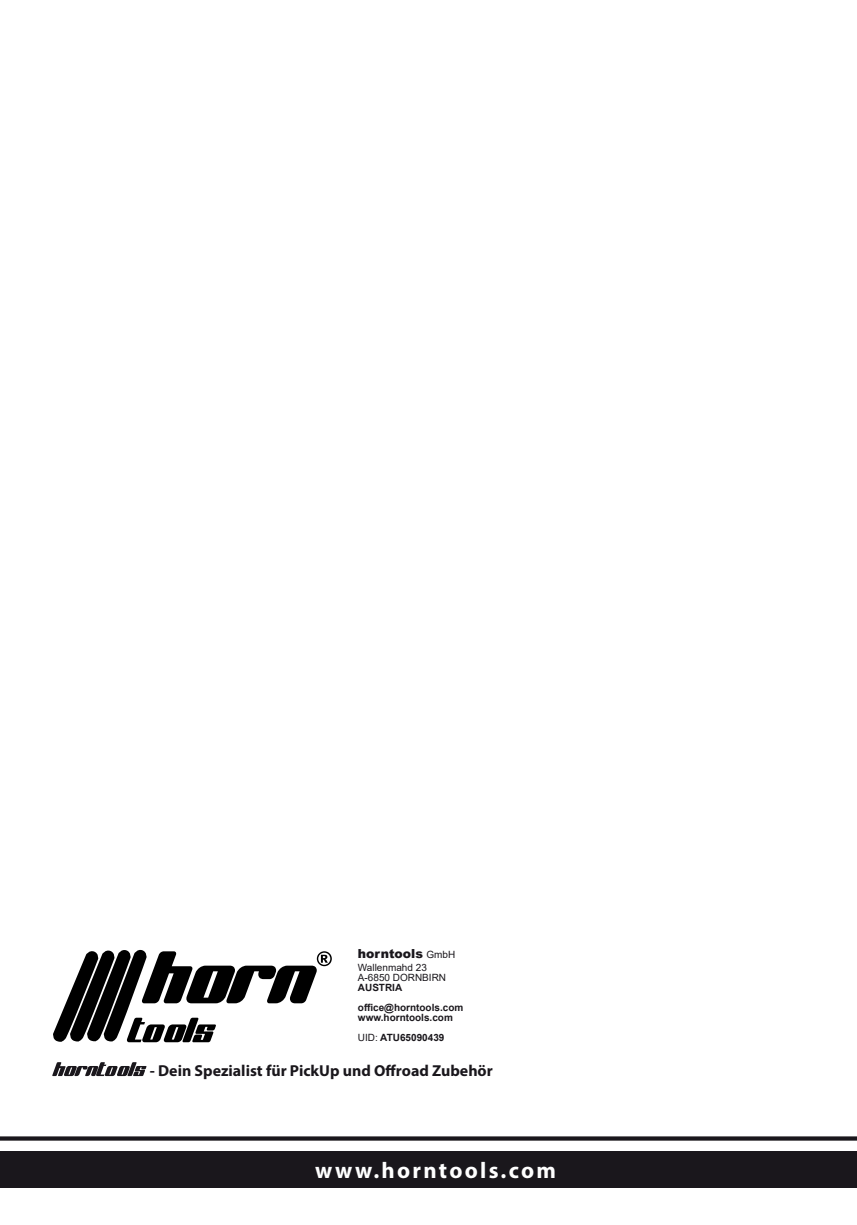
<style>
.page{position:relative;width:857px;height:1225px;background:#fff}
.page>*{position:absolute;margin:0;border:0;box-sizing:border-box;transform-origin:0 0}
.t1{font:700 22.6px "Myriad Pro";letter-spacing:.1em;color:#fff}
.t2{font:700 15.8px "Myriad Pro";color:#1a171c}
.t3{font:900 12.4px "Arial";color:#1a171c}
.t4{font:700 10px "Arial";color:#1a171c}
.t5{font:10px/10px "Arial";color:#1a171c}
.s1{font-weight:400;font-size:10px}
.s2{font-weight:400}
</style>
<div class="page">
<svg style="left:52px;top:1062px;width:94px;height:14px"></svg>
<svg style="left:0;top:1136px;width:856px;height:4px;background:#302e32"></svg>
<svg style="left:53px;top:949px;width:278px;height:93px"></svg>
<div style="left:0;top:1151px;width:856px;height:36px;background:#1a171c"></div>
<p class="t3" style="left:358px;top:947px;width:99px">horntools <span class="s1">GmbH</span></p>
<p class="t5" style="left:358px;top:963px;width:90px">Wallenmahd 23<br>A-6850 DORNBIRN</p>
<p class="t4" style="left:358px;top:980px;width:46px">AUSTRIA</p>
<p class="t4" style="left:358px;top:1000px;width:107px">office@horntools.com</p>
<p class="t4" style="left:358px;top:1013px;width:96px">www.horntools.com</p>
<p class="t4" style="left:358px;top:1030px;width:88px"><span class="s2">UID:</span> ATU65090439</p>
<p class="t2" style="left:150px;top:1064px;width:344px">- Dein Spezialist für PickUp und Ofroad Zubehör</p>
<p class="t1" style="left:315px;top:1161px;width:242px">w w w.horn to ols.com</p>
</div>
